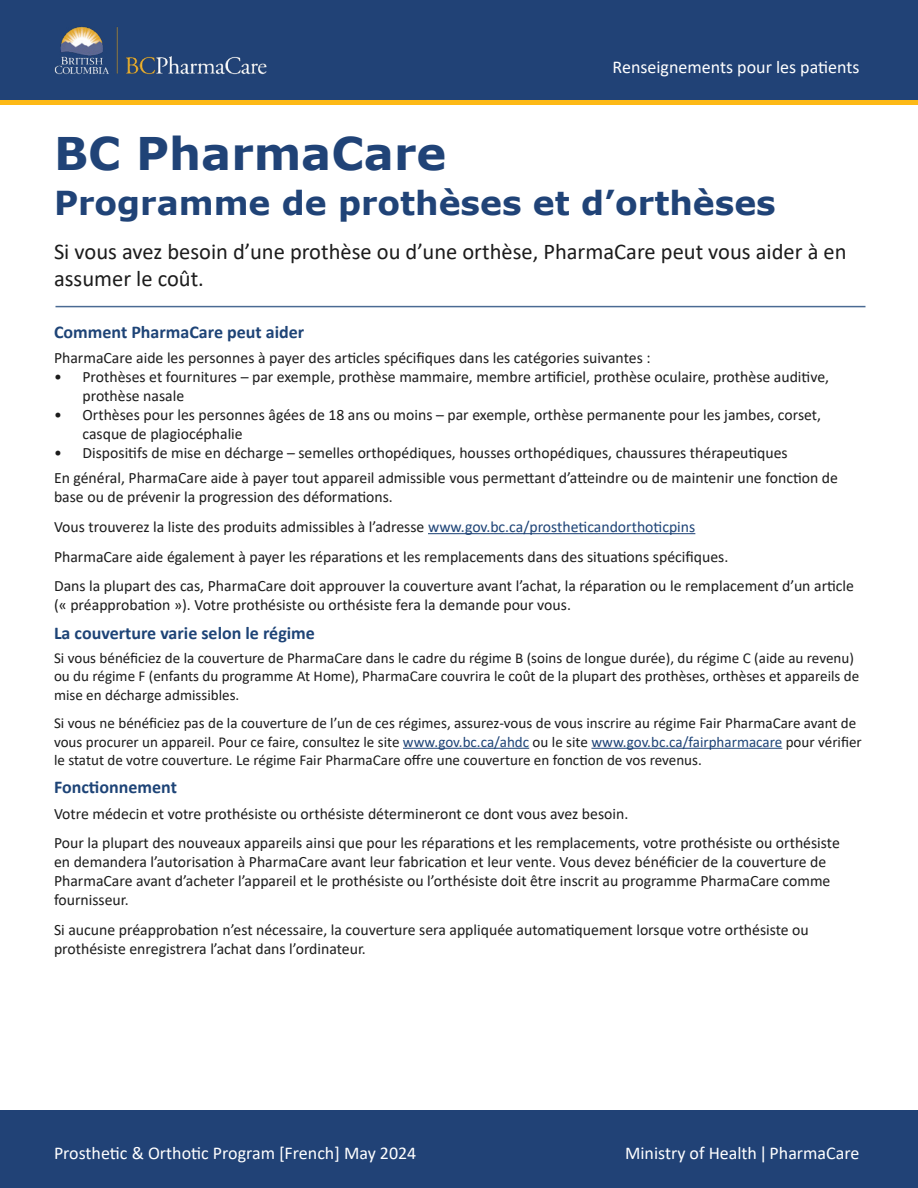
<style>
.page{position:relative;width:918px;height:1188px;background:#fff}
.page>*{position:absolute;margin:0;border:0;box-sizing:border-box;transform-origin:0 0}
.t1{font:700 45px "Verdana";color:#204377}
.t2{font:700 33px "Verdana";color:#204377}
.t3{font:22.5px/27px "Calibri";color:#1c1c1c}
.t4{font:18px "Calibri";color:#fff}
.t5{font:700 18px "Calibri";color:#1e4477}
.t6{font:15.75px/18.9px "Calibri";color:#1c1c1c}
.t7{font:15.15px/18.1px "Calibri";color:#1c1c1c}
.s1{color:#1e4477}
</style>
<div class="page">
<div style="left:0;top:1110px;width:918px;height:78px;background:#214276"></div>
<div style="left:0;top:0;width:918px;height:102px;background:#214276"></div>
<hr style="left:0;top:100px;width:918px;height:4px;background:#fdb916">
<img style="left:54px;top:26px;width:213px;height:49px">
<hr style="left:428px;top:533px;width:267px;height:1px;background:#1e4477">
<hr style="left:403px;top:748px;width:126px;height:1px;background:#1e4477">
<hr style="left:591px;top:748px;width:191px;height:1px;background:#1e4477">
<hr style="left:56px;top:306px;width:810px;height:1px;background:#1d4578">
<p class="t4" style="left:613px;top:54px;width:248px">Renseignements pour les patients</p>
<h1 class="t1" style="left:54px;top:122px;width:394px">BC PharmaCare</h1>
<h2 class="t2" style="left:54px;top:180px;width:723px">Programme de prothèses et d’orthèses</h2>
<h3 class="t3" style="left:54px;top:238px;width:794px">Si vous avez besoin d’une prothèse ou d’une orthèse, PharmaCare peut vous aider à en assumer le coût.</h3>
<p class="t5" style="left:54px;top:319px;width:252px">Comment PharmaCare peut aider</p>
<p class="t6" style="left:54px;top:348px;width:598px">PharmaCare aide les personnes à payer des articles spécifiques dans les catégories suivantes :</p>
<p class="t6" style="left:83px;top:367px;width:748px;text-indent:-29px">• Prothèses et fournitures – par exemple, prothèse mammaire, membre artificiel, prothèse oculaire, prothèse auditive, prothèse nasale</p>
<p class="t6" style="left:83px;top:405px;width:740px;text-indent:-29px">• Orthèses pour les personnes âgées de 18 ans ou moins – par exemple, orthèse permanente pour les jambes, corset, casque de plagiocéphalie</p>
<p class="t6" style="left:54px;top:439px;width:786px;line-height:25.7px">• Dispositifs de mise en décharge – semelles orthopédiques, housses orthopédiques, chaussures thérapeutiques<br>En général, PharmaCare aide à payer tout appareil admissible vous permettant d’atteindre ou de maintenir une fonction de</p>
<p class="t6" style="left:54px;top:482px;width:802px;line-height:29.7px">base ou de prévenir la progression des déformations.<br>Vous trouverez la liste des produits admissibles à l’adresse <span class="s1">www.gov.bc.ca/prostheticandorthoticpins<br></span>PharmaCare aide également à payer les réparations et les remplacements dans des situations spécifiques.<br>Dans la plupart des cas, PharmaCare doit approuver la couverture avant l’achat, la réparation ou le remplacement d’un article</p>
<p class="t6" style="left:54px;top:595px;width:518px">(« préapprobation »). Votre prothésiste ou orthésiste fera la demande pour vous.</p>
<p class="t5" style="left:54px;top:620px;width:262px">La couverture varie selon le régime</p>
<p class="t7" style="left:54px;top:649px;width:807px">Si vous bénéficiez de la couverture de PharmaCare dans le cadre du régime B (soins de longue durée), du régime C (aide au revenu) ou du régime F (enfants du programme At Home), PharmaCare couvrira le coût de la plupart des prothèses, orthèses et appareils de mise en décharge admissibles.</p>
<p class="t7" style="left:54px;top:714px;width:809px">Si vous ne bénéficiez pas de la couverture de l’un de ces régimes, assurez-vous de vous inscrire au régime Fair PharmaCare avant de vous procurer un appareil. Pour ce faire, consultez le site <span class="s1">www.gov.bc.ca/ahdc</span> ou le site <span class="s1">www.gov.bc.ca/fairpharmacare</span> pour vérifier le statut de votre couverture. Le régime Fair PharmaCare offre une couverture en fonction de vos revenus.</p>
<p class="t5" style="left:54px;top:774px;width:124px">Fonctionnement</p>
<p class="t6" style="left:54px;top:798px;width:787px;line-height:29.7px">Votre médecin et votre prothésiste ou orthésiste détermineront ce dont vous avez besoin.<br>Pour la plupart des nouveaux appareils ainsi que pour les réparations et les remplacements, votre prothésiste ou orthésiste</p>
<p class="t6" style="left:54px;top:852px;width:778px">en demandera l’autorisation à PharmaCare avant leur fabrication et leur vente. Vous devez bénéficier de la couverture de<br>PharmaCare avant d’acheter l’appareil et le prothésiste ou l’orthésiste doit être inscrit au programme PharmaCare comme fournisseur.</p>
<p class="t6" style="left:54px;top:920px;width:756px">Si aucune préapprobation n’est nécessaire, la couverture sera appliquée automatiquement lorsque votre orthésiste ou prothésiste enregistrera l’achat dans l’ordinateur.</p>
<p class="t4" style="left:54px;top:1141px;width:364px">Prosthetic &amp; Orthotic Program [French] May 2024</p>
<p class="t4" style="left:625px;top:1141px;width:236px">Ministry of Health PharmaCare</p>
</div>
